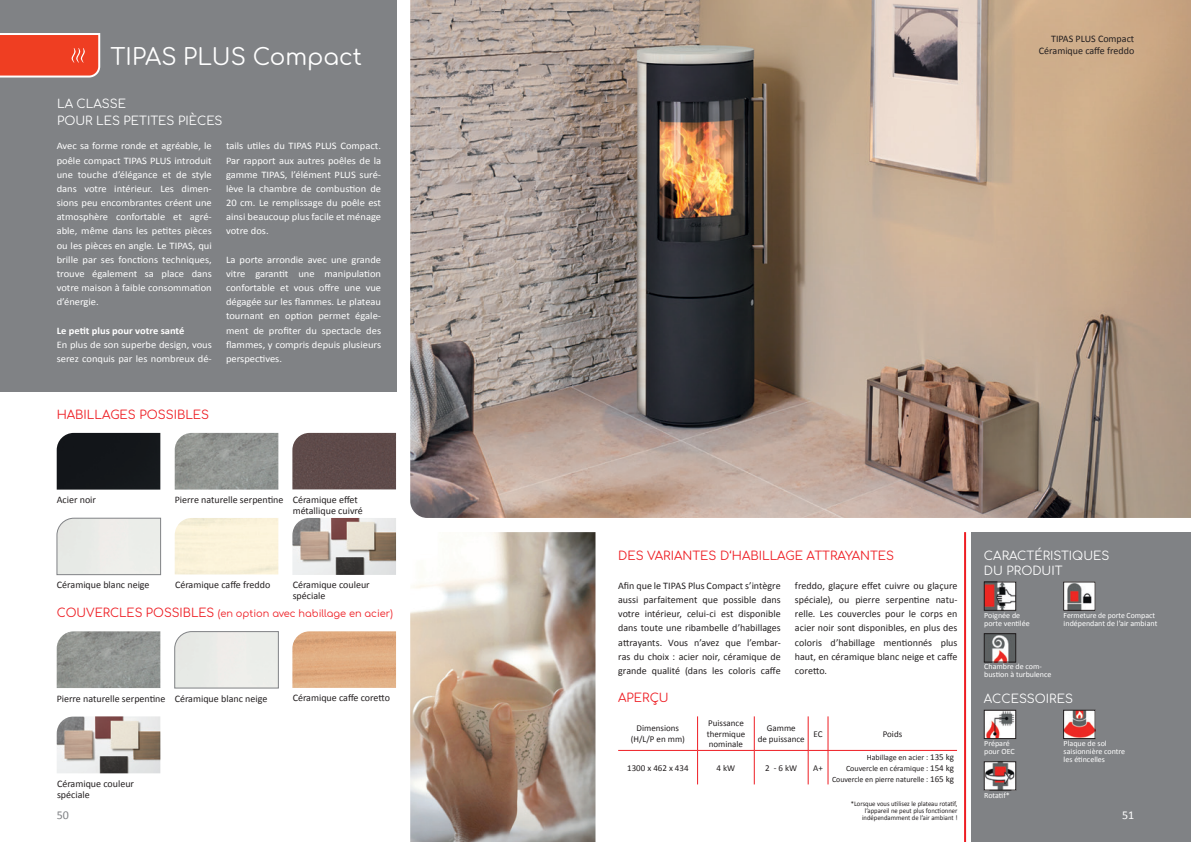
<style>
.page{position:relative;width:1191px;height:842px;background:#fff}
.page>*{position:absolute;margin:0;border:0;box-sizing:border-box;transform-origin:0 0}
.t1{font:23px "Comfortaa";color:#fff}
.t2{font:12px/14.4px "Comfortaa";color:#fff}
.t3{font:12px "Comfortaa";color:#ee1d23}
.t4{font:12px "Calibri";color:#808285}
.t5{font:12px "Calibri";color:#fff}
.t6{font:10px/14.2px "Calibri";color:#fff;text-align:justify;scale:1.05 1}
.t7{font:10px/14.2px "Calibri";color:#231f20}
.t8{font:10px "Comfortaa";color:#ee1d23}
.t9{font:700 10px "Calibri";color:#fff;scale:1.05 1}
.t10{font:9px/10.8px "Calibri";color:#231f20;text-align:center}
.t11{font:8px/8px "Calibri";color:#fff}
.t12{font:8px/10.8px "Calibri";color:#231f20;text-align:right}
.t13{font:8px/8px "Calibri";color:#fff;scale:.96 1}
.t14{font:7px/7px "Calibri";color:#231f20;text-align:right;scale:.95 1}
.s1{font-size:12px}
.s2{font-size:9px}
</style>
<div class="page">
<div style="left:0;top:0;width:396px;height:391px;background:#808285"></div>
<img style="left:410px;top:0;width:781px;height:518px">
<svg style="left:0;top:33px;width:101px;height:45px;background:#ee553d"></svg>
<hr style="left:697px;top:716px;width:1px;height:34px;background:#ee1d23">
<hr style="left:754px;top:716px;width:1px;height:34px;background:#ee1d23">
<hr style="left:808px;top:716px;width:1px;height:34px;background:#ee1d23">
<hr style="left:827px;top:716px;width:1px;height:34px;background:#ee1d23">
<hr style="left:618px;top:750px;width:79px;height:1px;background:#ee1d23">
<hr style="left:697px;top:750px;width:57px;height:1px;background:#ee1d23">
<hr style="left:697px;top:751px;width:1px;height:33px;background:#ee1d23">
<hr style="left:754px;top:750px;width:54px;height:1px;background:#ee1d23">
<hr style="left:754px;top:751px;width:1px;height:33px;background:#ee1d23">
<svg style="left:808px;top:750px;width:20px;height:1px"></svg>
<hr style="left:808px;top:751px;width:1px;height:33px;background:#ee1d23">
<hr style="left:828px;top:750px;width:129px;height:1px;background:#ee1d23">
<hr style="left:827px;top:751px;width:1px;height:33px;background:#ee1d23">
<img style="left:410px;top:532px;width:185px;height:310px">
<div style="left:971px;top:532px;width:220px;height:310px;background:#808285"></div>
<img style="left:1065px;top:584px;width:28px;height:25px">
<div style="left:1063px;top:582px;width:32px;height:29px;border:1px solid #231f20"></div>
<img style="left:986px;top:635px;width:28px;height:25px">
<div style="left:984px;top:633px;width:32px;height:29px;border:1px solid #231f20"></div>
<img style="left:986px;top:712px;width:28px;height:25px">
<div style="left:984px;top:710px;width:32px;height:29px;border:1px solid #231f20"></div>
<img style="left:986px;top:763px;width:28px;height:25px">
<div style="left:984px;top:761px;width:32px;height:29px;border:1px solid #231f20"></div>
<img style="left:1065px;top:712px;width:28px;height:25px">
<div style="left:1063px;top:710px;width:32px;height:29px;border:1px solid #231f20"></div>
<img style="left:986px;top:584px;width:28px;height:25px">
<div style="left:984px;top:582px;width:32px;height:29px;border:1px solid #231f20"></div>
<img style="left:57px;top:631px;width:103px;height:57px">
<img style="left:175px;top:433px;width:103px;height:57px">
<svg style="left:56px;top:518px;width:105px;height:57px;background:#e6e7e4"></svg>
<svg style="left:174px;top:631px;width:105px;height:57px;background:#e6e7e4"></svg>
<img style="left:292px;top:631px;width:104px;height:57px">
<div style="left:292px;top:433px;width:104px;height:56px;background:#5e4a4a"></div>
<div style="left:57px;top:433px;width:103px;height:57px;background:#13161a"></div>
<img style="left:292px;top:518px;width:104px;height:57px">
<img style="left:57px;top:716px;width:103px;height:57px">
<hr style="left:964px;top:532px;width:2px;height:310px;background:#ee1d23">
<h1 class="t1" style="left:111px;top:36px;width:253px">TIPAS PLUS Compact</h1>
<p class="t2" style="left:57px;top:94px;width:167px;line-height:17px">LA CLASSE<br>POUR LES PETITES PIÈCES</p>
<p class="t6" style="left:57px;top:139px;width:149px">Avec sa forme ronde et agréable, le poêle compact TIPAS PLUS introduit une touche d’élégance et de style dans votre intérieur. Les dimen&shy;sions peu encombrantes créent une atmosphère confortable et agré&shy;able, même dans les petites pièces ou les pièces en angle. Le TIPAS, qui brille par ses fonctions techniques, trouve également sa place dans votre maison à faible consommation d’énergie.</p>
<p class="t9" style="left:57px;top:323px;width:123px">Le petit plus pour votre santé</p>
<p class="t6" style="left:57px;top:337px;width:149px">En plus de son superbe design, vous serez conquis par les nombreux dé-</p>
<p class="t6" style="left:226px;top:139px;width:149px">tails utiles du TIPAS PLUS Compact.<br>Par rapport aux autres poêles de la gamme TIPAS, l’élément PLUS suré&shy;lève la chambre de combustion de 20 cm. Le remplissage du poêle est ainsi beaucoup plus facile et ménage votre dos.</p>
<p class="t6" style="left:226px;top:252px;width:149px">La porte arrondie avec une grande vitre garantit une manipulation confortable et vous offre une vue dégagée sur les flammes. Le plateau tournant en option permet égale&shy;ment de profiter du spectacle des flammes, y compris depuis plusieurs perspectives.</p>
<p class="t3" style="left:57px;top:404px;width:154px">HABILLAGES POSSIBLES</p>
<p class="t7" style="left:57px;top:492px;width:41px">Acier noir</p>
<p class="t7" style="left:57px;top:577px;width:94px">Céramique blanc neige</p>
<p class="t7" style="left:175px;top:492px;width:110px">Pierre naturelle serpentine</p>
<p class="t7" style="left:293px;top:494px;width:72px;line-height:11px">Céramique effet métallique cuivré</p>
<p class="t7" style="left:175px;top:577px;width:97px">Céramique caffe freddo</p>
<p class="t7" style="left:293px;top:579px;width:79px;line-height:11px">Céramique couleur spéciale</p>
<p class="t8" style="left:57px;top:604px;width:338px"><span class="s1">COUVERCLES POSSIBLES</span> (en option avec habillage en acier)</p>
<p class="t7" style="left:57px;top:691px;width:110px">Pierre naturelle serpentine</p>
<p class="t7" style="left:175px;top:691px;width:94px">Céramique blanc neige</p>
<p class="t7" style="left:293px;top:691px;width:99px">Céramique caffe coretto</p>
<p class="t7" style="left:57px;top:778px;width:79px;line-height:11px">Céramique couleur spéciale</p>
<p class="t4" style="left:57px;top:807px;width:14px">50</p>
<p class="t7" style="left:1039px;top:32px;width:97px;line-height:12px;text-align:right">TIPAS PLUS Compact<br>Céramique caffe freddo</p>
<p class="t3" style="left:618px;top:545px;width:277px">DES VARIANTES D‘HABILLAGE ATTRAYANTES</p>
<p class="t7" style="left:618px;top:578px;width:164px;text-align:justify">Afin que le TIPAS Plus Compact s’intègre aussi parfaitement que possible dans votre intérieur, celui-ci est disponible dans toute une ribambelle d’habillages attrayants. Vous n’avez que l’embar&shy;ras du choix : acier noir, céramique de grande qualité (dans les coloris caffe</p>
<p class="t7" style="left:795px;top:578px;width:164px;text-align:justify">freddo, glaçure effet cuivre ou glaçure spéciale), ou pierre serpentine natu&shy;relle. Les couvercles pour le corps en acier noir sont disponibles, en plus des coloris d’habillage mentionnés plus haut, en céramique blanc neige et caffe coretto.</p>
<p class="t3" style="left:618px;top:687px;width:52px">APERÇU</p>
<p class="t10" style="left:631px;top:723px;width:56px">Dimensions (H/L/P en mm)</p>
<p class="t10" style="left:706px;top:717px;width:40px;text-align:left">Puissance thermique nominale</p>
<p class="t10" style="left:757px;top:723px;width:49px">Gamme<br>de puissance</p>
<p class="t10" style="left:813px;top:728px;width:11px">EC</p>
<p class="t10" style="left:882px;top:728px;width:21px">Poids</p>
<p class="t10" style="left:627px;top:762px;width:63px">1300 x 462 x 434</p>
<p class="t10" style="left:716px;top:762px;width:20px">4 kW</p>
<p class="t10" style="left:765px;top:762px;width:34px">2 - 6 kW</p>
<p class="t10" style="left:813px;top:762px;width:11px">A+</p>
<p class="t12" style="left:832px;top:752px;width:124px">Habillage en acier : <span class="s2">135 kg<br></span>Couvercle en céramique : <span class="s2">154 kg<br></span>Couvercle en pierre naturelle : <span class="s2">165 kg</span></p>
<p class="t14" style="left:851px;top:800px;width:114px">*Lorsque vous utilisez le plateau rotatif, l’appareil ne peut plus fonctionner indépendamment de l’air ambiant !</p>
<p class="t2" style="left:984px;top:547px;width:127px">CARACTÉRISTIQUES<br>DU PRODUIT</p>
<p class="t11" style="left:984px;top:611px;width:47px">Poignée de porte ventilée</p>
<p class="t13" style="left:1063px;top:611px;width:99px">Fermeture de porte Compact indépendant de l’air ambiant</p>
<p class="t11" style="left:984px;top:662px;width:69px">Chambre de com&shy;bustion à turbulence</p>
<p class="t2" style="left:984px;top:690px;width:90px">ACCESSOIRES</p>
<p class="t11" style="left:984px;top:739px;width:32px">Préparé pour OEC</p>
<p class="t11" style="left:984px;top:791px;width:27px">Rotatif*</p>
<p class="t11" style="left:1063px;top:739px;width:63px">Plaque de sol saisionnière contre les étincelles</p>
<p class="t5" style="left:1122px;top:807px;width:14px">51</p>
</div>
